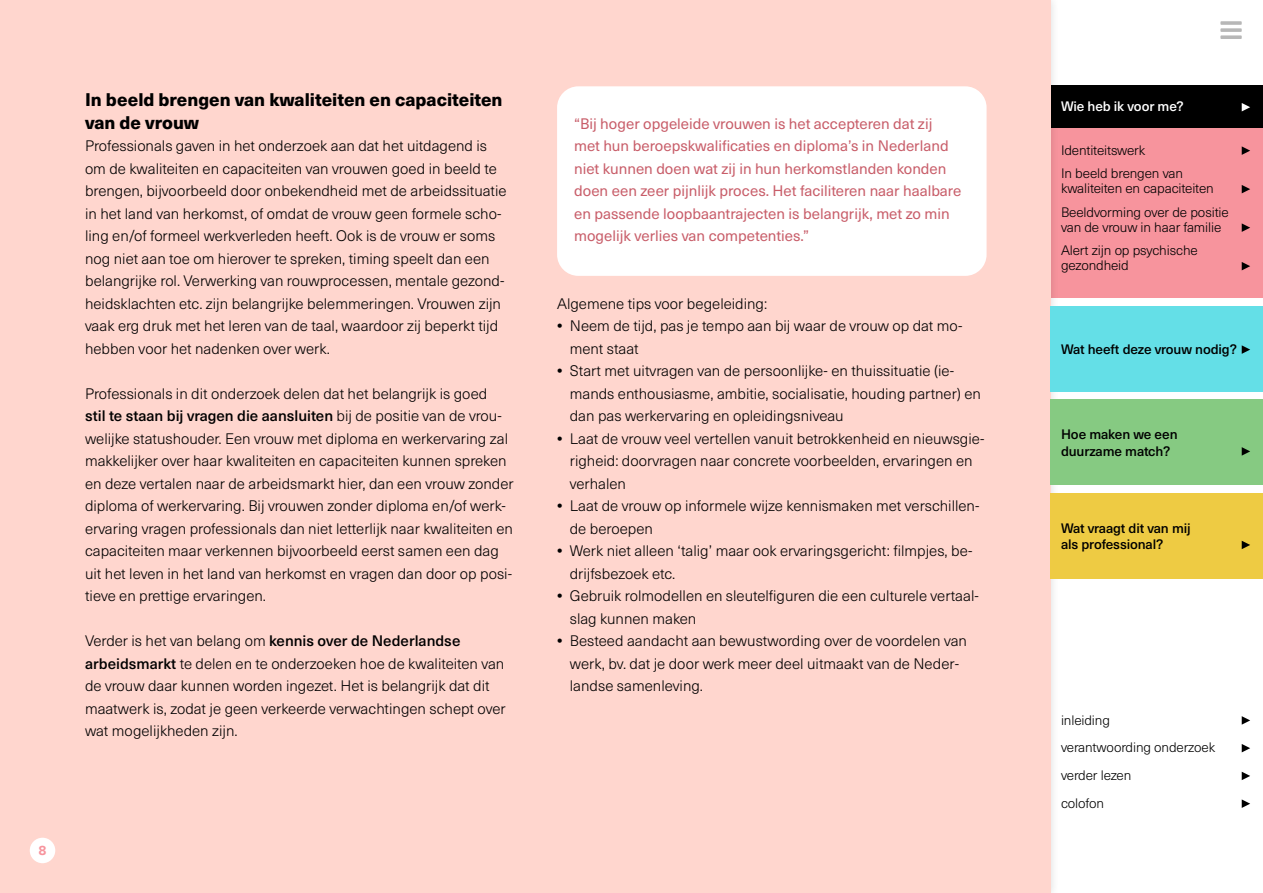
<style>
.page{position:relative;width:1263px;height:893px;background:#fff}
.page>*{position:absolute;margin:0;border:0;box-sizing:border-box;transform-origin:0 0}
.t1{font:800 18px/22.5px "Neue Haas Unica Pro";color:#000}
.t2{font:300 15px/22.5px "Neue Haas Unica Pro";color:#000}
.t3{font:15px/22.5px "Neue Haas Unica Pro";color:#c85d69}
.t4{font:300 13.5px/27.8px "Neue Haas Unica Pro";letter-spacing:-.01em;color:#000}
.t5{font:500 13.5px/16.5px "Neue Haas Unica Pro";letter-spacing:-.01em;color:#000}
.t6{font:500 13.5px "Neue Haas Unica Pro";letter-spacing:-.01em;color:#fff}
.t7{font:700 13.5px "Neue Haas Unica Pro";color:#f7949d}
.s1{font-weight:500}
.s2{font-weight:700}
</style>
<div class="page">
<div style="left:1050px;top:85px;width:213px;height:213px;background:#f7949d"></div>
<div style="left:1050px;top:85px;width:213px;height:43px;background:#000"></div>
<svg style="left:1242px;top:103px;width:8px;height:8px"></svg>
<div style="left:0;top:0;width:1050px;height:893px;background:#ffd6ce"></div>
<div style="left:1050px;top:400px;width:213px;height:85px;background:#86ca82"></div>
<svg style="left:1242px;top:447px;width:8px;height:9px"></svg>
<div style="left:1050px;top:306px;width:213px;height:85px;background:#64dfe7"></div>
<svg style="left:1242px;top:345px;width:8px;height:9px"></svg>
<div style="left:1050px;top:493px;width:213px;height:85px;background:#eecb43"></div>
<svg style="left:1242px;top:541px;width:8px;height:8px"></svg>
<svg style="left:1242px;top:716px;width:8px;height:9px"></svg>
<svg style="left:1242px;top:744px;width:8px;height:8px"></svg>
<svg style="left:1242px;top:772px;width:8px;height:8px"></svg>
<svg style="left:1242px;top:799px;width:8px;height:9px"></svg>
<svg style="left:1220px;top:35px;width:22px;height:4px"></svg>
<svg style="left:1220px;top:28px;width:22px;height:4px"></svg>
<svg style="left:1220px;top:21px;width:22px;height:4px"></svg>
<svg style="left:1242px;top:146px;width:8px;height:9px"></svg>
<svg style="left:1242px;top:185px;width:8px;height:8px"></svg>
<svg style="left:1242px;top:223px;width:8px;height:9px"></svg>
<svg style="left:1242px;top:262px;width:8px;height:8px"></svg>
<div style="left:30px;top:838px;width:25px;height:25px;background:#fff;border-radius:50%"></div>
<div style="left:557px;top:86px;width:429px;height:190px;background:#fff;border-radius:21px"></div>
<p class="t1" style="left:85px;top:89px;width:419px">In beeld brengen van kwaliteiten en capaciteiten van de vrouw</p>
<p class="t2" style="left:85px;top:135px;width:423px">Professionals gaven in het onderzoek aan dat het uitdagend is om de kwaliteiten en capaciteiten van vrouwen goed in beeld te brengen, bijvoorbeeld door onbekendheid met de arbeidssituatie in het land van herkomst, of omdat de vrouw geen formele scho&shy;ling en/of formeel werkverleden heeft. Ook is de vrouw er soms nog niet aan toe om hierover te spreken, timing speelt dan een belangrijke rol. Verwerking van rouwprocessen, mentale gezond&shy;heidsklachten etc. zijn belangrijke belemmeringen. Vrouwen zijn vaak erg druk met het leren van de taal, waardoor zij beperkt tijd hebben voor het nadenken over werk.</p>
<p class="t2" style="left:85px;top:383px;width:430px">Professionals in dit onderzoek delen dat het belangrijk is goed<br><span class="s1">stil te staan bij vragen die aansluiten</span> bij de positie van de vrou&shy;welijke statushouder. Een vrouw met diploma en werkervaring zal makkelijker over haar kwaliteiten en capaciteiten kunnen spreken en deze vertalen naar de arbeidsmarkt hier, dan een vrouw zonder diploma of werkervaring. Bij vrouwen zonder diploma en/of werk&shy;ervaring vragen professionals dan niet letterlijk naar kwaliteiten en capaciteiten maar verkennen bijvoorbeeld eerst samen een dag uit het leven in het land van herkomst en vragen dan door op posi&shy;tieve en prettige ervaringen.</p>
<p class="t2" style="left:85px;top:630px;width:422px">Verder is het van belang om <span class="s1">kennis over de Nederlandse arbeidsmarkt</span> te delen en te onderzoeken hoe de kwaliteiten van de vrouw daar kunnen worden ingezet. Het is belangrijk dat dit maatwerk is, zodat je geen verkeerde verwachtingen schept over wat mogelijkheden zijn.</p>
<p class="t7" style="left:38px;top:842px;width:10px">8</p>
<p class="t3" style="left:574px;top:112px;width:389px">“Bij hoger opgeleide vrouwen is het accepteren dat zij met hun beroepskwalificaties en diploma’s in Nederland niet kunnen doen wat zij in hun herkomstlanden konden doen een zeer pijnlijk proces. Het faciliteren naar haalbare en passende loopbaantrajecten is belangrijk, met zo min mogelijk verlies van competenties.”</p>
<p class="t2" style="left:557px;top:293px;width:212px">Algemene tips voor begeleiding:</p>
<p class="t2" style="left:570px;top:315px;width:394px;text-indent:-13px"><span class="s2">•</span> Neem de tijd, pas je tempo aan bij waar de vrouw op dat mo&shy;ment staat</p>
<p class="t2" style="left:570px;top:360px;width:413px;text-indent:-13px"><span class="s2">•</span> Start met uitvragen van de persoonlijke- en thuissituatie (ie&shy;mands enthousiasme, ambitie, socialisatie, houding partner) en dan pas werkervaring en opleidingsniveau</p>
<p class="t2" style="left:570px;top:428px;width:416px;text-indent:-13px"><span class="s2">•</span> Laat de vrouw veel vertellen vanuit betrokkenheid en nieuwsgie&shy;righeid: doorvragen naar concrete voorbeelden, ervaringen en verhalen</p>
<p class="t2" style="left:570px;top:495px;width:411px;text-indent:-13px"><span class="s2">•</span> Laat de vrouw op informele wijze kennismaken met verschillen&shy;de beroepen</p>
<p class="t2" style="left:570px;top:540px;width:404px;text-indent:-13px"><span class="s2">•</span> Werk niet alleen ‘talig’ maar ook ervaringsgericht: filmpjes, be&shy;drijfsbezoek etc.</p>
<p class="t2" style="left:570px;top:585px;width:410px;text-indent:-13px"><span class="s2">•</span> Gebruik rolmodellen en sleutelfiguren die een culturele vertaal&shy;slag kunnen maken</p>
<p class="t2" style="left:570px;top:630px;width:399px;text-indent:-13px"><span class="s2">•</span> Besteed aandacht aan bewustwording over de voordelen van werk, bv. dat je door werk meer deel uitmaakt van de Neder&shy;landse samenleving.</p>
<p class="t6" style="left:1061px;top:99px;width:124px">Wie heb ik voor me?</p>
<p class="t4" style="left:1061px;top:139px;width:124px;line-height:23.5px">Identiteitswerk<br>In beeld brengen van</p>
<p class="t4" style="left:1061px;top:177px;width:169px;line-height:23.5px">kwaliteiten en capaciteiten<br>Beeldvorming over de positie</p>
<p class="t4" style="left:1061px;top:216px;width:162px;line-height:23.5px">van de vrouw in haar familie<br>Alert zijn op psychische</p>
<p class="t4" style="left:1061px;top:252px;width:69px">gezondheid</p>
<p class="t5" style="left:1061px;top:341px;width:177px">Wat heeft deze vrouw nodig?</p>
<p class="t5" style="left:1061px;top:426px;width:118px">Hoe maken we een duurzame match?</p>
<p class="t5" style="left:1061px;top:520px;width:131px">Wat vraagt dit van mij als professional?</p>
<p class="t4" style="left:1061px;top:706px;width:156px">inleiding<br>verantwoording onderzoek verder lezen<br>colofon</p>
</div>
